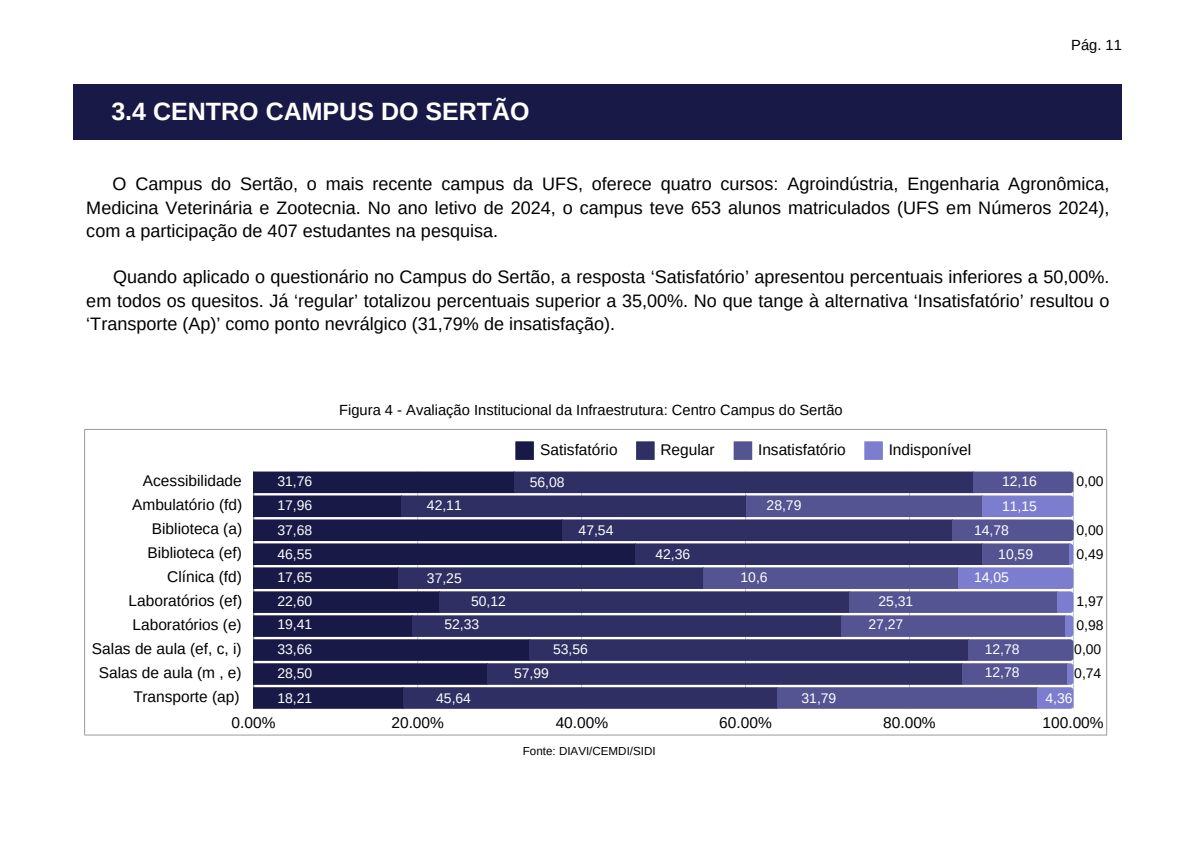
<style>
.page{position:relative;width:1191px;height:843px;background:#fff}
.page>*{position:absolute;margin:0;border:0;box-sizing:border-box;transform-origin:0 0}
.t1{font:700 25px "Arimo";color:#fff}
.t2{font:18px/23.2px "Arimo";color:#000;text-align:justify}
.t3{font:15.5px/23.9px "Arimo";color:#000;text-align:right}
.t4{font:14.7px "Arimo";color:#000}
.t5{font:13.9px "Arimo";color:#fff}
.t6{font:13.9px "Arimo";color:#000}
.t7{font:11.6px "Arimo";color:#000}
</style>
<div class="page">
<div style="left:73px;top:84px;width:1048px;height:56px;background:#191947"></div>
<svg style="left:515px;top:441px;width:19px;height:19px"></svg>
<svg style="left:636px;top:441px;width:18px;height:19px"></svg>
<svg style="left:733px;top:441px;width:19px;height:19px"></svg>
<svg style="left:864px;top:441px;width:18px;height:19px"></svg>
<svg style="left:254px;top:471px;width:819px;height:237px;background:#464677"></svg>
<hr style="left:85px;top:429px;width:1021px;height:1px;background:#9a999e">
<hr style="left:84px;top:734px;width:1022px;height:1px;background:#9a999e">
<hr style="left:84px;top:429px;width:1px;height:305px;background:#9a999e">
<hr style="left:1106px;top:429px;width:1px;height:306px;background:#9a999e">
<h3 class="t1" style="left:111px;top:97px;width:420px">3.4 CENTRO CAMPUS DO SERTÃO</h3>
<h3 class="t4" style="left:1071px;top:36px;width:52px">Pág. 11</h3>
<h2 class="t2" style="left:86px;top:172px;width:1024px;text-indent:26px">O Campus do Sertão, o mais recente campus da UFS, oferece quatro cursos: Agroindústria, Engenharia Agronômica, Medicina Veterinária e Zootecnia. No ano letivo de 2024, o campus teve 653 alunos matriculados (UFS em Números 2024), com a participação de 407 estudantes na pesquisa.</h2>
<h2 class="t2" style="left:86px;top:265px;width:1024px;text-indent:27px">Quando aplicado o questionário no Campus do Sertão, a resposta ‘Satisfatório’ apresentou percentuais inferiores a 50,00%. em todos os quesitos. Já ‘regular’ totalizou percentuais superior a 35,00%. No que tange à alternativa ‘Insatisfatório’ resultou o ‘Transporte (Ap)’ como ponto nevrálgico (31,79% de insatisfação).</h2>
<h1 class="t4" style="left:339px;top:401px;width:505px">Figura 4 - Avaliação Institucional da Infraestrutura: Centro Campus do Sertão</h1>
<p class="t3" style="left:92px;top:469px;width:152px">Acessibilidade<br>Ambulatório (fd)<br>Biblioteca (a)<br>Biblioteca (ef)<br>Clínica (fd)<br>Laboratórios (ef)<br>Laboratórios (e)<br>Salas de aula (ef, c, i)<br>Salas de aula (m , e)<br>Transporte (ap)</p>
<h3 class="t5" style="left:277px;top:473px;width:36px">31,76</h3>
<h3 class="t5" style="left:277px;top:497px;width:36px">17,96</h3>
<h3 class="t5" style="left:277px;top:546px;width:36px">46,55</h3>
<h3 class="t5" style="left:277px;top:522px;width:36px">37,68</h3>
<p class="t5" style="left:277px;top:569px;width:36px">17,65</p>
<p class="t5" style="left:277px;top:593px;width:36px">22,60</p>
<p class="t5" style="left:277px;top:616px;width:36px">19,41</p>
<h3 class="t5" style="left:277px;top:665px;width:36px">28,50</h3>
<h3 class="t5" style="left:277px;top:689px;width:36px">18,21</h3>
<h3 class="t5" style="left:277px;top:641px;width:36px">33,66</h3>
<h3 class="t5" style="left:427px;top:497px;width:36px">42,11</h3>
<h3 class="t5" style="left:427px;top:570px;width:36px">37,25</h3>
<p class="t3" style="left:540px;top:437px;width:79px">Satisfatório</p>
<p class="t3" style="left:660px;top:437px;width:56px">Regular</p>
<p class="t3" style="left:758px;top:437px;width:89px">Insatisfatório</p>
<p class="t3" style="left:888px;top:437px;width:84px">Indisponível</p>
<h3 class="t5" style="left:529px;top:474px;width:36px">56,08</h3>
<h3 class="t5" style="left:766px;top:497px;width:36px">28,79</h3>
<h3 class="t5" style="left:1002px;top:473px;width:36px">12,16</h3>
<h3 class="t5" style="left:1002px;top:498px;width:36px">11,15</h3>
<h3 class="t5" style="left:578px;top:522px;width:36px">47,54</h3>
<h3 class="t5" style="left:655px;top:546px;width:36px">42,36</h3>
<h3 class="t5" style="left:740px;top:569px;width:29px">10,6</h3>
<h3 class="t5" style="left:973px;top:522px;width:36px">14,78</h3>
<h3 class="t5" style="left:998px;top:546px;width:36px">10,59</h3>
<h3 class="t5" style="left:973px;top:569px;width:36px">14,05</h3>
<h3 class="t6" style="left:1076px;top:473px;width:29px">0,00</h3>
<h3 class="t6" style="left:1076px;top:522px;width:29px">0,00</h3>
<h3 class="t6" style="left:1076px;top:546px;width:29px">0,49</h3>
<h3 class="t5" style="left:471px;top:593px;width:36px">50,12</h3>
<h3 class="t5" style="left:444px;top:616px;width:36px">52,33</h3>
<h3 class="t6" style="left:1076px;top:617px;width:29px">0,98</h3>
<h3 class="t6" style="left:1074px;top:641px;width:29px">0,00</h3>
<h3 class="t6" style="left:1074px;top:665px;width:29px">0,74</h3>
<h3 class="t5" style="left:1045px;top:689px;width:29px">4,36</h3>
<h3 class="t5" style="left:878px;top:593px;width:36px">25,31</h3>
<h3 class="t5" style="left:868px;top:616px;width:36px">27,27</h3>
<h3 class="t6" style="left:1076px;top:593px;width:29px">1,97</h3>
<h3 class="t5" style="left:553px;top:641px;width:36px">53,56</h3>
<h3 class="t5" style="left:984px;top:641px;width:36px">12,78</h3>
<h3 class="t5" style="left:984px;top:664px;width:36px">12,78</h3>
<h3 class="t5" style="left:514px;top:665px;width:36px">57,99</h3>
<h3 class="t5" style="left:436px;top:689px;width:36px">45,64</h3>
<h3 class="t5" style="left:801px;top:689px;width:36px">31,79</h3>
<p class="t3" style="left:231px;top:710px;width:45px">0.00%</p>
<p class="t3" style="left:391px;top:710px;width:54px">20.00%</p>
<p class="t3" style="left:555px;top:710px;width:54px">40.00%</p>
<p class="t3" style="left:719px;top:710px;width:54px">60.00%</p>
<p class="t3" style="left:883px;top:710px;width:54px">80.00%</p>
<p class="t3" style="left:1042px;top:710px;width:63px">100.00%</p>
<h3 class="t7" style="left:523px;top:744px;width:134px">Fonte: DIAVI/CEMDI/SIDI</h3>
</div>
